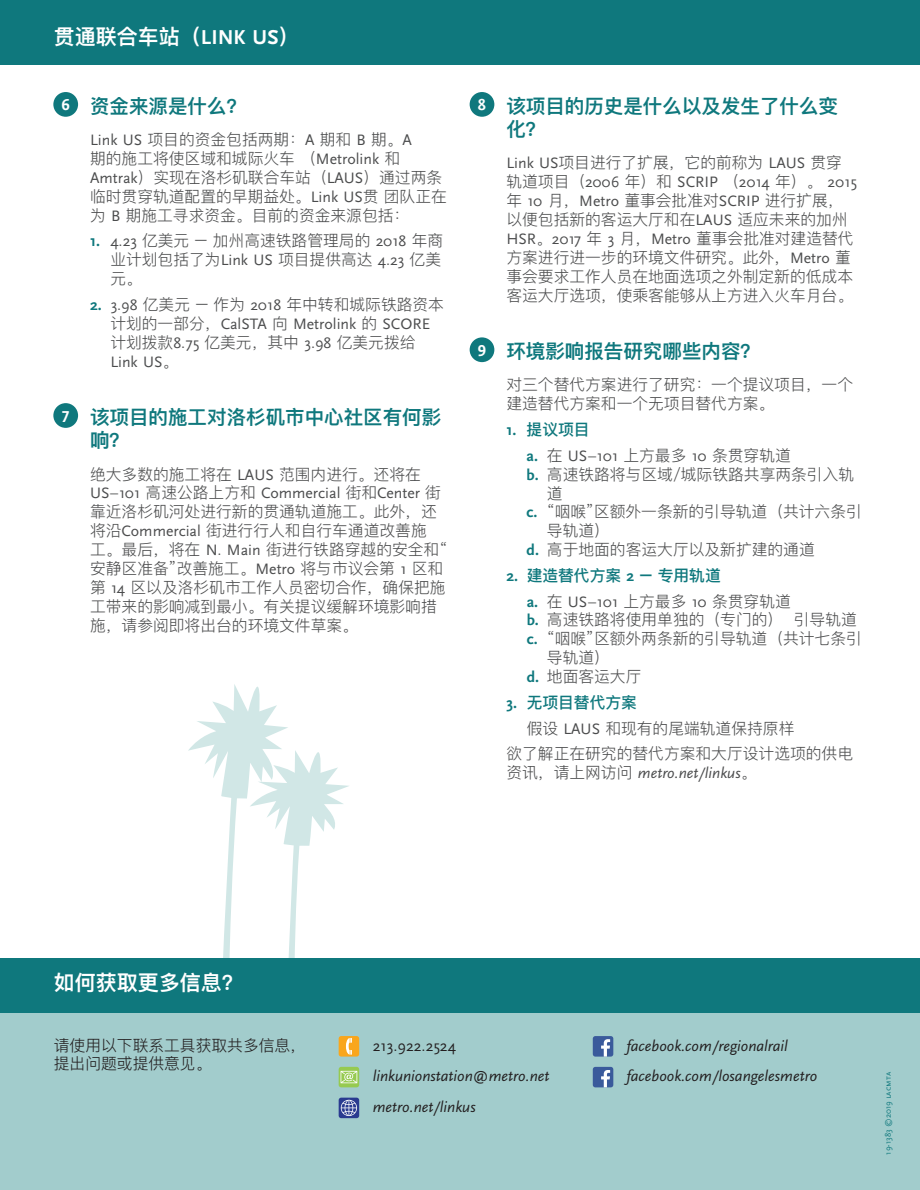
<style>
.page{position:relative;width:920px;height:1190px;background:#fff}
.page>*{position:absolute;margin:0;border:0;box-sizing:border-box;transform-origin:0 0}
.t1{font:600 21px "Ping Fang SC";color:#fff}
.t2{font:600 19.5px/23.4px "Ping Fang SC";color:#0f787d}
.t3{font:16.5px "Scala Sans Bold LF";color:#fff}
.t4{font:300 15.75px/18.9px "Ping Fang SC";color:#4b4c4d}
.t5{font:15.75px "Scala Sans Pro";color:#4b4c4d}
.t6{font:italic 15.75px/30.8px "Scala Sans";color:#231f20}
.t7{font:500 15.75px/25.7px "Ping Fang SC";color:#0f787d}
.t8{font:300 15.75px/18.9px "Ping Fang SC";color:#231f20}
.t9{font:italic 15.75px "Scala Sans";color:#4b4c4d}
.t10{font:15.75px "Scala Sans Pro";color:#231f20}
.t11{font:8.55px "Scala Sans Regular SC";color:#0f787d}
.s1{font-family:"Scala Sans Pro";font-weight:700}
.s2{font-family:"Scala Sans Pro";font-weight:400}
.s3{font-family:"Scala Sans Pro";font-weight:700;color:#0f787d}
.s4{font-family:"Ping Fang SC";font-weight:300}
.s5{font-weight:500;color:#0f787d}
.s6{font-weight:300;color:#4b4c4d}
.s7{font-family:"Scala Sans Pro";font-weight:400;color:#4b4c4d}
.s8{font-family:"Ping Fang SC";font-weight:300;font-style:normal}
</style>
<div class="page">
<div style="left:0;top:0;width:919px;height:65px;background:#0f787d"></div>
<div style="left:0;top:985px;width:919px;height:204px;background:#a2cccc"></div>
<div style="left:0;top:958px;width:919px;height:54px;background:#0f787d"></div>
<div style="left:53px;top:92px;width:25px;height:25px;background:#0f787d;border-radius:50%"></div>
<div style="left:53px;top:403px;width:25px;height:25px;background:#0f787d;border-radius:50%"></div>
<div style="left:469px;top:92px;width:25px;height:25px;background:#0f787d;border-radius:50%"></div>
<div style="left:469px;top:337px;width:25px;height:25px;background:#0f787d;border-radius:50%"></div>
<div style="left:338px;top:1036px;width:21px;height:20px;background:#f9a61c;border-radius:3px"></div>
<svg style="left:338px;top:1066px;width:21px;height:21px"></svg>
<svg style="left:188px;top:684px;width:169px;height:402px"></svg>
<div style="left:338px;top:1097px;width:21px;height:21px;background:#2a3b90;border-radius:3px"></div>
<svg style="left:341px;top:1099px;width:16px;height:16px"></svg>
<div style="left:592px;top:1036px;width:21px;height:20px;background:#3a5a9b;border-radius:3px"></div>
<svg style="left:601px;top:1039px;width:9px;height:17px"></svg>
<div style="left:592px;top:1066px;width:21px;height:21px;background:#3a5a9b;border-radius:3px"></div>
<svg style="left:601px;top:1070px;width:9px;height:17px"></svg>
<h1 class="t1" style="left:54px;top:24px;width:247px">贯通联合车站（<span class="s1">LINK US</span>）</h1>
<p class="t3" style="left:62px;top:96px;width:10px">6</p>
<p class="t3" style="left:62px;top:407px;width:10px">7</p>
<p class="t2" style="left:90px;top:94px;width:157px">资金来源是什么？</p>
<p class="t4" style="left:90px;top:130px;width:358px"><span class="s2">Link US</span> 项目的资金包括两期：<span class="s2">A</span> 期和 <span class="s2">B</span> 期。<span class="s2">A<br></span>期的施工将使区域和城际火车 （<span class="s2">Metrolink</span> 和<br><span class="s2">Amtrak</span>）实现在洛杉矶联合车站（<span class="s2">LAUS</span>）通过两条临时贯穿轨道配置的早期益处。<span class="s2">Link US</span>贯 团队正在为 <span class="s2">B</span> 期施工寻求资金。目前的资金来源包括：</p>
<p class="t4" style="left:110px;top:231px;width:334px;text-indent:-20px"><span class="s3">1.</span> <span class="s2">4</span>.<span class="s2">23</span> 亿美元 – 加州高速铁路管理局的 <span class="s2">2018</span> 年商业计划包括了为<span class="s2">Link US</span> 项目提供高达 <span class="s2">4</span>.<span class="s2">23</span> 亿美元。</p>
<p class="t4" style="left:90px;top:294px;width:355px"><span class="s3">2.</span> <span class="s2">3</span>.<span class="s2">98</span> 亿美元 – 作为 <span class="s2">2018</span> 年中转和城际铁路资本</p>
<p class="t5" style="left:110px;top:314px;width:321px"><span class="s4">计划的一部分，</span>CalSTA <span class="s4">向</span> Metrolink <span class="s4">的</span> SCORE</p>
<p class="t4" style="left:110px;top:332px;width:306px">计划拨款<span class="s2">8</span>.<span class="s2">75</span> 亿美元，其中 <span class="s2">3</span>.<span class="s2">98</span> 亿美元拨给</p>
<p class="t5" style="left:110px;top:352px;width:69px">Link US<span class="s4">。</span></p>
<p class="t2" style="left:90px;top:405px;width:352px">该项目的施工对洛杉矶市中心社区有何影响？</p>
<p class="t4" style="left:90px;top:464px;width:332px">绝大多数的施工将在 <span class="s2">LAUS</span> 范围内进行。还将在</p>
<p class="t5" style="left:90px;top:484px;width:352px">US<span class="s4">-</span>101 <span class="s4">高速公路上方和</span> Commercial <span class="s4">街和</span>Center <span class="s4">街</span></p>
<p class="t4" style="left:90px;top:502px;width:358px">靠近洛杉矶河处进行新的贯通轨道施工。此外，还将沿<span class="s2">Commercial</span> 街进行行人和自行车通道改善施<br>工。最后，将在 <span class="s2">N</span>. <span class="s2">Main</span> 街进行铁路穿越的安全和“安静区准备”改善施工。<span class="s2">Metro</span> 将与市议会第 <span class="s2">1</span> 区和第 <span class="s2">14</span> 区以及洛杉矶市工作人员密切合作，确保把施工带来的影响减到最小。有关提议缓解环境影响措施，请参阅即将出台的环境文件草案。</p>
<p class="t3" style="left:478px;top:96px;width:10px">8</p>
<p class="t3" style="left:478px;top:341px;width:10px">9</p>
<p class="t2" style="left:506px;top:94px;width:333px">该项目的历史是什么以及发生了什么变化？</p>
<p class="t4" style="left:506px;top:153px;width:337px"><span class="s2">Link US</span>项目进行了扩展，它的前称为 <span class="s2">LAUS</span> 贯穿</p>
<p class="t5" style="left:506px;top:173px;width:352px"><span class="s4">轨道项目（</span>2006 <span class="s4">年）和</span> SCRIP <span class="s4">（</span>2014 <span class="s4">年）。</span> 2015</p>
<p class="t4" style="left:506px;top:191px;width:349px">年 <span class="s2">10</span> 月，<span class="s2">Metro</span> 董事会批准对<span class="s2">SCRIP</span> 进行扩展，以便包括新的客运大厅和在<span class="s2">LAUS</span> 适应未来的加州<br><span class="s2">HSR</span>。<span class="s2">2017</span> 年 <span class="s2">3</span> 月，<span class="s2">Metro</span> 董事会批准对建造替代方案进行进一步的环境文件研究。此外，<span class="s2">Metro</span> 董事会要求工作人员在地面选项之外制定新的低成本客运大厅选项，使乘客能够从上方进入火车月台。</p>
<p class="t2" style="left:506px;top:339px;width:255px">环境影响报告研究哪些内容？</p>
<p class="t4" style="left:506px;top:375px;width:348px">对三个替代方案进行了研究：一个提议项目，一个建造替代方案和一个无项目替代方案。</p>
<p class="t4" style="left:526px;top:416px;width:266px;line-height:25.7px;text-indent:-20px"><span class="s3">1.</span> <span class="s5">提议项目<br></span><span class="s3">a.</span> 在 <span class="s2">US</span>-<span class="s2">101</span> 上方最多 <span class="s2">10</span> 条贯穿轨道</p>
<p class="t4" style="left:526px;top:464px;width:329px"><span class="s3">b.</span> 高速铁路将与区域/城际铁路共享两条引入轨</p>
<p class="t4" style="left:547px;top:483px;width:17px">道</p>
<p class="t4" style="left:526px;top:502px;width:337px"><span class="s3">c.</span> “咽喉”区额外一条新的引导轨道（共计六条引</p>
<p class="t4" style="left:547px;top:521px;width:64px">导轨道）</p>
<p class="t4" style="left:526px;top:540px;width:290px"><span class="s3">d.</span> 高于地面的客运大厅以及新扩建的通道</p>
<p class="t7" style="left:526px;top:562px;width:266px;text-indent:-20px"><span class="s1">2.</span> 建造替代方案 <span class="s1">2</span> – 专用轨道<br><span class="s1">a.</span> <span class="s6">在</span> <span class="s7">US</span><span class="s6">-</span><span class="s7">101</span> <span class="s6">上方最多</span> <span class="s7">10</span> <span class="s6">条贯穿轨道</span></p>
<p class="t4" style="left:526px;top:610px;width:331px"><span class="s3">b.</span> 高速铁路将使用单独的（专门的） 引导轨道</p>
<p class="t4" style="left:526px;top:629px;width:337px"><span class="s3">c.</span> “咽喉”区额外两条新的引导轨道（共计七条引</p>
<p class="t4" style="left:547px;top:648px;width:64px">导轨道）</p>
<p class="t4" style="left:526px;top:667px;width:116px"><span class="s3">d.</span> 地面客运大厅</p>
<p class="t7" style="left:506px;top:689px;width:132px"><span class="s1">3.</span> 无项目替代方案</p>
<p class="t4" style="left:526px;top:718px;width:269px">假设 <span class="s2">LAUS</span> 和现有的尾端轨道保持原样</p>
<p class="t4" style="left:506px;top:744px;width:348px">欲了解正在研究的替代方案和大厅设计选项的供电</p>
<p class="t9" style="left:506px;top:764px;width:251px"><span class="s8">资讯，请上网访问</span> metro.net/linkus<span class="s8">。</span></p>
<h1 class="t1" style="left:54px;top:969px;width:190px">如何获取更多信息？</h1>
<p class="t8" style="left:54px;top:1035px;width:253px">请使用以下联系工具获取共多信息，提出问题或提供意见。</p>
<p class="t10" style="left:372px;top:1036px;width:85px">213<span class="s4">.</span>922<span class="s4">.</span>2524</p>
<p class="t6" style="left:372px;top:1061px;width:178px">linkunionstation@metro.net metro.net/linkus</p>
<p class="t6" style="left:626px;top:1030px;width:192px">facebook.com/regionalrail facebook.com/losangelesmetro</p>
<p class="t11" style="left:883px;top:1154px;width:84px;rotate:-90deg">19-1383 ©2019 lacmta</p>
</div>
